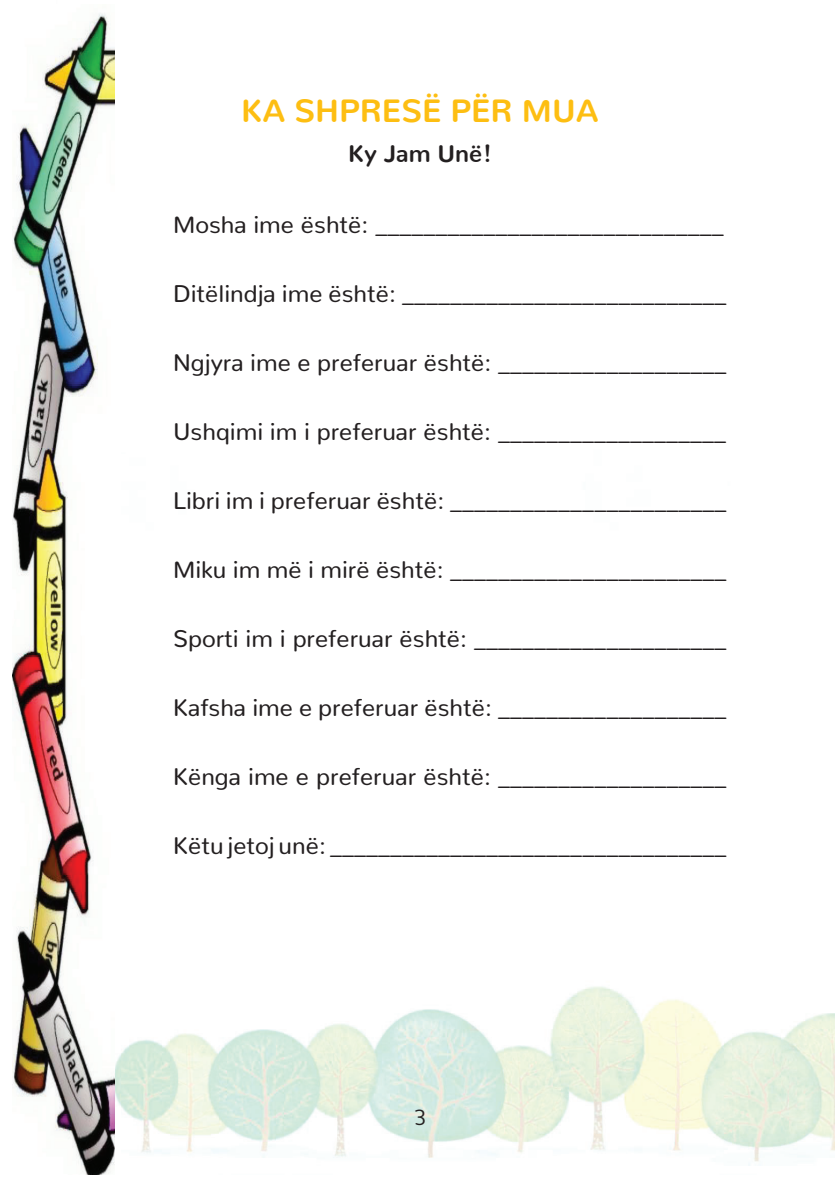
<style>
.page{position:relative;width:840px;height:1191px;background:#fff}
.page>*{position:absolute;margin:0;border:0;box-sizing:border-box;transform-origin:0 0}
.t1{font:700 32px "Nunito";color:#fdbe12}
.t2{font:24px "Nunito";color:#231f20}
.t3{font:700 24px "Nunito";color:#231f20}
.t4{font:300 22px "Nunito";color:#231f20}
</style>
<div class="page">
<img style="left:115px;top:987px;width:719px;height:179px">
<img style="left:12px;top:13px;width:103px;height:1161px">
<h1 class="t1" style="left:241px;top:82px;width:359px">KA SHPRESË PËR MUA</h1>
<p class="t3" style="left:348px;top:132px;width:145px">Ky Jam Unë!</p>
<p class="t2" style="left:173px;top:204px;width:552px">Mosha ime është: _____________________________</p>
<p class="t2" style="left:173px;top:273px;width:554px">Ditëlindja ime është: ___________________________</p>
<p class="t2" style="left:173px;top:342px;width:554px">Ngjyra ime e preferuar është: ___________________</p>
<p class="t2" style="left:173px;top:411px;width:554px">Ushqimi im i preferuar është: ___________________</p>
<p class="t2" style="left:173px;top:480px;width:554px">Libri im i preferuar është: _______________________</p>
<p class="t2" style="left:173px;top:549px;width:554px">Miku im më i mirë është: _______________________</p>
<p class="t2" style="left:173px;top:618px;width:554px">Sporti im i preferuar është: _____________________</p>
<p class="t2" style="left:173px;top:687px;width:554px">Kafsha ime e preferuar është: ___________________</p>
<p class="t2" style="left:173px;top:755px;width:554px">Kënga ime e preferuar është: ___________________</p>
<p class="t2" style="left:173px;top:824px;width:554px">Këtu jetoj unë: _________________________________</p>
<p class="t4" style="left:413px;top:1098px;width:14px">3</p>
</div>
